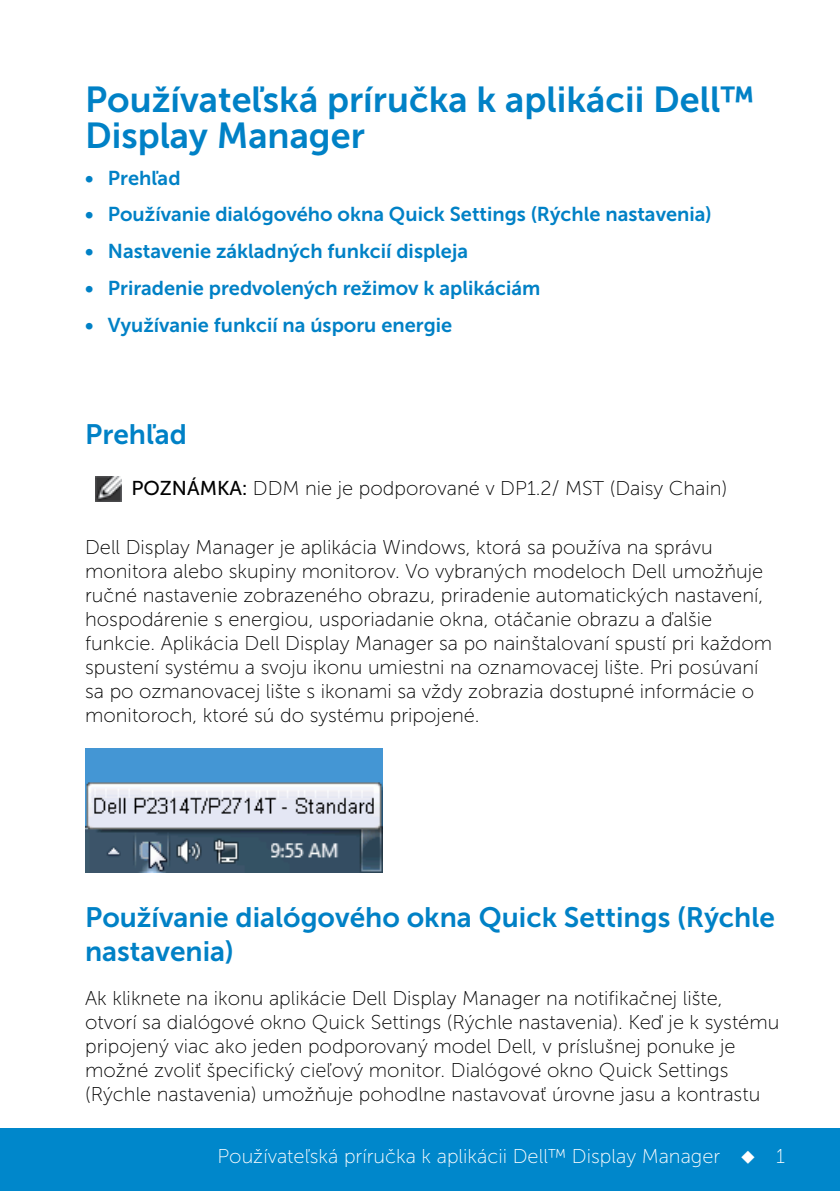
<style>
.page{position:relative;width:840px;height:1191px;background:#fff}
.page>*{position:absolute;margin:0;border:0;box-sizing:border-box;transform-origin:0 0}
.t1{font:36px/36px "Museo Sans For Dell 700";color:#0081c6}
.t2{font:28px/33.6px "Museo Sans For Dell 700";color:#0081c6}
.t3{font:20px/24px "Museo Sans For Dell 100";color:#000}
.t4{font:20px "Museo Sans For Dell 700";color:#0081c6}
.t5{font:20px "Museo Sans For Dell 100";color:#fff}
.s1{font-family:"Museo Sans For Dell 500"}
</style>
<div class="page">
<div style="left:0;top:1128px;width:839px;height:63px;background:#0087cb"></div>
<img style="left:96px;top:476px;width:25px;height:25px">
<img style="left:85px;top:748px;width:297px;height:124px">
<h1 class="t1" style="left:85px;top:82px;width:670px">Používateľská príručka k aplikácii Dell™<br>Display Manager</h1>
<p class="t4" style="left:85px;top:167px;width:97px">• Prehľad</p>
<p class="t4" style="left:85px;top:203px;width:627px">• Používanie dialógového okna Quick Settings (Rýchle nastavenia)</p>
<p class="t4" style="left:85px;top:240px;width:384px">• Nastavenie základných funkcií displeja</p>
<p class="t4" style="left:85px;top:277px;width:456px">• Priradenie predvolených režimov k aplikáciám</p>
<p class="t4" style="left:85px;top:313px;width:368px">• Využívanie funkcií na úsporu energie</p>
<h2 class="t2" style="left:85px;top:417px;width:103px">Prehľad</h2>
<p class="t3" style="left:131px;top:476px;width:597px"><span class="s1">POZNÁMKA:</span> DDM nie je podporované v DP1.2/ MST (Daisy Chain)</p>
<p class="t3" style="left:85px;top:535px;width:688px">Dell Display Manager je aplikácia Windows, ktorá sa používa na správu monitora alebo skupiny monitorov. Vo vybraných modeloch Dell umožňuje ručné nastavenie zobrazeného obrazu, priradenie automatických nastavení, hospodárenie s energiou, usporiadanie okna, otáčanie obrazu a ďalšie funkcie. Aplikácia Dell Display Manager sa po nainštalovaní spustí pri každom spustení systému a svoju ikonu umiestni na oznamovacej lište. Pri posúvaní sa po ozmanovacej lište s ikonami sa vždy zobrazia dostupné informácie o monitoroch, ktoré sú do systému pripojené.</p>
<h2 class="t2" style="left:85px;top:901px;width:691px">Používanie dialógového okna Quick Settings (Rýchle nastavenia)</h2>
<p class="t3" style="left:85px;top:986px;width:695px">Ak kliknete na ikonu aplikácie Dell Display Manager na notifikačnej lište,<br>otvorí sa dialógové okno Quick Settings (Rýchle nastavenia). Keď je k systému pripojený viac ako jeden podporovaný model Dell, v príslušnej ponuke je možné zvoliť špecifický cieľový monitor. Dialógové okno Quick Settings (Rýchle nastavenia) umožňuje pohodlne nastavovať úrovne jasu a kontrastu</p>
<p class="t5" style="left:217px;top:1145px;width:568px">Používateľská príručka k aplikácii Dell™ Display Manager ◆ 1</p>
</div>
